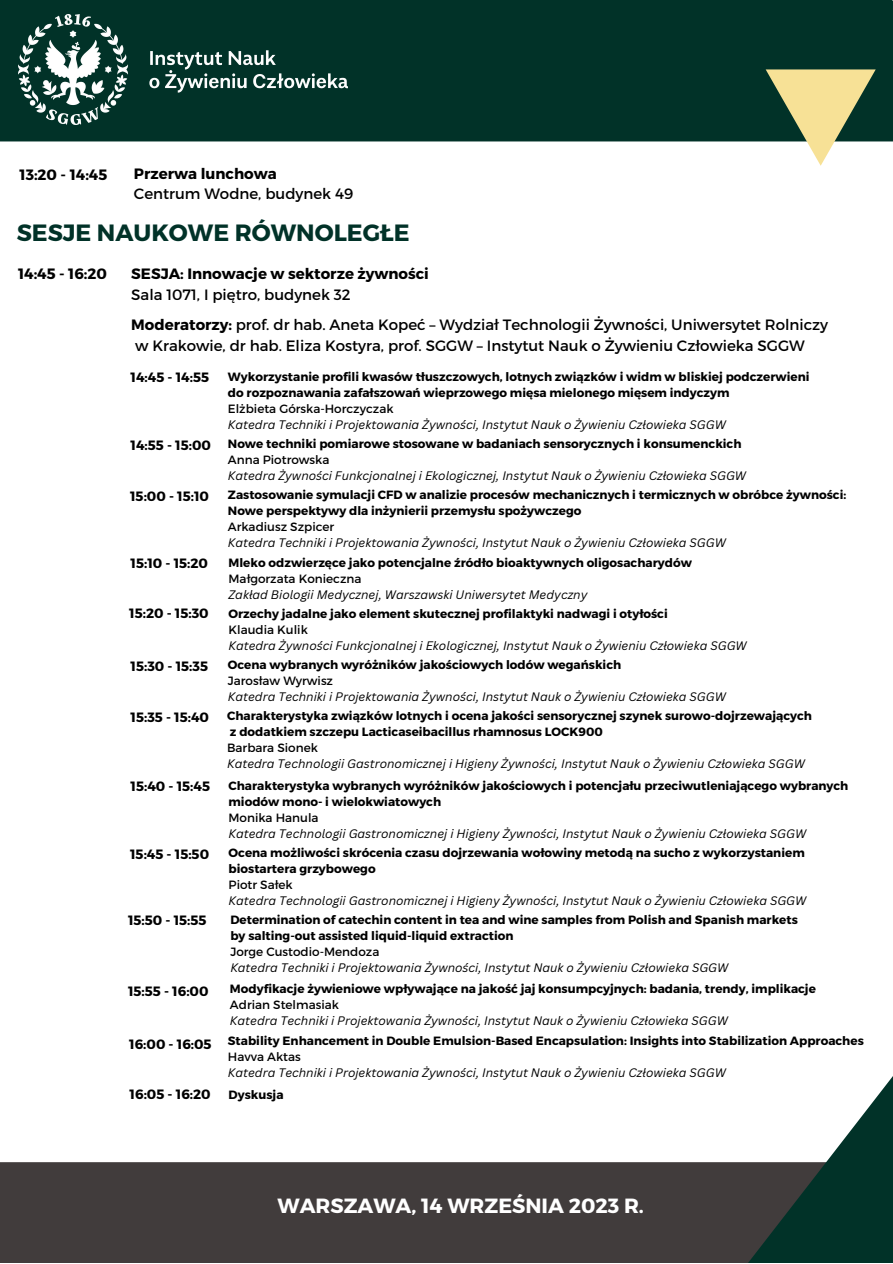
<style>
.page{position:relative;width:893px;height:1264px;background:#fff}
.page>*{position:absolute;margin:0;border:0;box-sizing:border-box;transform-origin:0 0}
.t1{font:700 23.55px "Montserrat";color:#013228}
.t2{font:700 20.55px "Montserrat";color:#fff}
.t3{font:15px "Montserrat";color:#000}
.t4{font:700 15px "Montserrat";color:#000}
.t5{font:700 13.5px "Montserrat";color:#000}
.t6{font:700 12px/16px "Montserrat";color:#000}
.t7{font:italic 12px "Canva Sans";color:#000}
.t8{font:12px "Montserrat";color:#000}
.s1{font-weight:700}
</style>
<div class="page">
<div style="left:0;top:0;width:892px;height:141px;background:#013228"></div>
<img style="left:18px;top:14px;width:329px;height:111px">
<svg style="left:765px;top:69px;width:110px;height:97px"></svg>
<div style="left:0;top:1162px;width:834px;height:100px;background:#413c3c"></div>
<svg style="left:532px;top:1077px;width:360px;height:185px"></svg>
<p class="t4" style="left:19px;top:165px;width:89px">13:20 - 14:45</p>
<p class="t4" style="left:134px;top:164px;width:144px">Przerwa lunchowa</p>
<p class="t3" style="left:134px;top:184px;width:221px">Centrum Wodne, budynek 49</p>
<p class="t1" style="left:17px;top:217px;width:394px">SESJE NAUKOWE RÓWNOLEGŁE</p>
<p class="t4" style="left:18px;top:264px;width:90px">14:45 - 16:20</p>
<p class="t4" style="left:131px;top:264px;width:299px">SESJA: Innowacje w sektorze żywności</p>
<p class="t3" style="left:131px;top:284px;width:221px">Sala 1071, I piętro, budynek 32</p>
<p class="t3" style="left:131px;top:315px;width:698px"><span class="s1">Moderatorzy:</span> prof. dr hab. Aneta Kopeć – Wydział Technologii Żywności, Uniwersytet Rolniczy</p>
<p class="t3" style="left:135px;top:335px;width:671px">w Krakowie, dr hab. Eliza Kostyra, prof. SGGW – Instytut Nauk o Żywieniu Człowieka SGGW</p>
<p class="t5" style="left:130px;top:369px;width:80px">14:45 - 14:55</p>
<p class="t6" style="left:228px;top:368px;width:583px">Wykorzystanie profili kwasów tłuszczowych, lotnych związków i widm w bliskiej podczerwieni</p>
<p class="t6" style="left:228px;top:384px;width:503px">do rozpoznawania zafałszowań wieprzowego mięsa mielonego mięsem indyczym</p>
<p class="t8" style="left:228px;top:400px;width:167px">Elżbieta Górska-Horczyczak</p>
<p class="t7" style="left:228px;top:416px;width:499px">Katedra Techniki i Projektowania Żywności, Instytut Nauk o Żywieniu Człowieka SGGW</p>
<p class="t6" style="left:228px;top:435px;width:515px">Nowe techniki pomiarowe stosowane w badaniach sensorycznych i konsumenckich</p>
<p class="t8" style="left:228px;top:452px;width:103px">Anna Piotrowska</p>
<p class="t7" style="left:228px;top:467px;width:519px">Katedra Żywności Funkcjonalnej i Ekologicznej, Instytut Nauk o Żywieniu Człowieka SGGW</p>
<p class="t5" style="left:130px;top:436px;width:82px">14:55 - 15:00</p>
<p class="t5" style="left:130px;top:487px;width:80px">15:00 - 15:10</p>
<p class="t6" style="left:228px;top:486px;width:620px">Zastosowanie symulacji CFD w analizie procesów mechanicznych i termicznych w obróbce żywności:<br>Nowe perspektywy dla inżynierii przemysłu spożywczego</p>
<p class="t8" style="left:228px;top:519px;width:108px">Arkadiusz Szpicer</p>
<p class="t7" style="left:228px;top:534px;width:499px">Katedra Techniki i Projektowania Żywności, Instytut Nauk o Żywieniu Człowieka SGGW</p>
<p class="t5" style="left:130px;top:554px;width:79px">15:10 - 15:20</p>
<p class="t6" style="left:228px;top:553px;width:465px">Mleko odzwierzęce jako potencjalne źródło bioaktywnych oligosacharydów</p>
<p class="t8" style="left:228px;top:570px;width:134px">Małgorzata Konieczna</p>
<p class="t7" style="left:228px;top:585px;width:360px">Zakład Biologii Medycznej, Warszawski Uniwersytet Medyczny</p>
<p class="t5" style="left:129px;top:605px;width:81px">15:20 - 15:30</p>
<p class="t6" style="left:228px;top:605px;width:440px">Orzechy jadalne jako element skutecznej profilaktyki nadwagi i otyłości</p>
<p class="t8" style="left:228px;top:621px;width:81px">Klaudia Kulik</p>
<p class="t7" style="left:228px;top:637px;width:519px">Katedra Żywności Funkcjonalnej i Ekologicznej, Instytut Nauk o Żywieniu Człowieka SGGW</p>
<p class="t5" style="left:130px;top:657px;width:79px">15:30 - 15:35</p>
<p class="t6" style="left:228px;top:656px;width:395px">Ocena wybranych wyróżników jakościowych lodów wegańskich</p>
<p class="t8" style="left:228px;top:672px;width:107px">Jarosław Wyrwisz</p>
<p class="t7" style="left:228px;top:688px;width:499px">Katedra Techniki i Projektowania Żywności, Instytut Nauk o Żywieniu Człowieka SGGW</p>
<p class="t5" style="left:130px;top:708px;width:80px">15:35 - 15:40</p>
<p class="t6" style="left:227px;top:707px;width:586px">Charakterystyka związków lotnych i ocena jakości sensorycznej szynek surowo-dojrzewających</p>
<p class="t6" style="left:230px;top:723px;width:374px">z dodatkiem szczepu Lacticaseibacillus rhamnosus LOCK900</p>
<p class="t8" style="left:227px;top:739px;width:92px">Barbara Sionek</p>
<p class="t7" style="left:227px;top:755px;width:579px">Katedra Technologii Gastronomicznej i Higieny Żywności, Instytut Nauk o Żywieniu Człowieka SGGW</p>
<p class="t5" style="left:130px;top:777px;width:81px">15:40 - 15:45</p>
<p class="t6" style="left:228px;top:776px;width:621px">Charakterystyka wybranych wyróżników jakościowych i potencjału przeciwutleniającego wybranych miodów mono- i wielokwiatowych</p>
<p class="t8" style="left:228px;top:809px;width:92px">Monika Hanula</p>
<p class="t7" style="left:228px;top:824px;width:579px">Katedra Technologii Gastronomicznej i Higieny Żywności, Instytut Nauk o Żywieniu Człowieka SGGW</p>
<p class="t5" style="left:130px;top:845px;width:81px">15:45 - 15:50</p>
<p class="t6" style="left:228px;top:844px;width:577px">Ocena możliwości skrócenia czasu dojrzewania wołowiny metodą na sucho z wykorzystaniem</p>
<p class="t6" style="left:228px;top:860px;width:148px">biostartera grzybowego</p>
<p class="t8" style="left:228px;top:876px;width:66px">Piotr Sałek</p>
<p class="t7" style="left:228px;top:892px;width:579px">Katedra Technologii Gastronomicznej i Higieny Żywności, Instytut Nauk o Żywieniu Człowieka SGGW</p>
<p class="t5" style="left:128px;top:910px;width:80px">15:50 - 15:55</p>
<p class="t6" style="left:230px;top:911px;width:569px">Determination of catechin content in tea and wine samples from Polish and Spanish markets</p>
<p class="t6" style="left:230px;top:927px;width:284px">by salting-out assisted liquid-liquid extraction</p>
<p class="t8" style="left:230px;top:944px;width:150px">Jorge Custodio-Mendoza</p>
<p class="t7" style="left:230px;top:959px;width:499px">Katedra Techniki i Projektowania Żywności, Instytut Nauk o Żywieniu Człowieka SGGW</p>
<p class="t6" style="left:230px;top:980px;width:587px">Modyfikacje żywieniowe wpływające na jakość jaj konsumpcyjnych: badania, trendy, implikacje</p>
<p class="t8" style="left:230px;top:997px;width:110px">Adrian Stelmasiak</p>
<p class="t7" style="left:230px;top:1012px;width:499px">Katedra Techniki i Projektowania Żywności, Instytut Nauk o Żywieniu Człowieka SGGW</p>
<p class="t5" style="left:128px;top:982px;width:82px">15:55 - 16:00</p>
<p class="t5" style="left:129px;top:1035px;width:84px">16:00 - 16:05</p>
<p class="t6" style="left:228px;top:1032px;width:637px">Stability Enhancement in Double Emulsion-Based Encapsulation: Insights into Stabilization Approaches</p>
<p class="t8" style="left:228px;top:1048px;width:74px">Havva Aktas</p>
<p class="t7" style="left:228px;top:1064px;width:499px">Katedra Techniki i Projektowania Żywności, Instytut Nauk o Żywieniu Człowieka SGGW</p>
<p class="t5" style="left:130px;top:1085px;width:83px">16:05 - 16:20</p>
<p class="t6" style="left:228px;top:1086px;width:56px">Dyskusja</p>
<p class="t2" style="left:277px;top:1192px;width:368px">WARSZAWA, 14 WRZEŚNIA 2023 R.</p>
</div>
